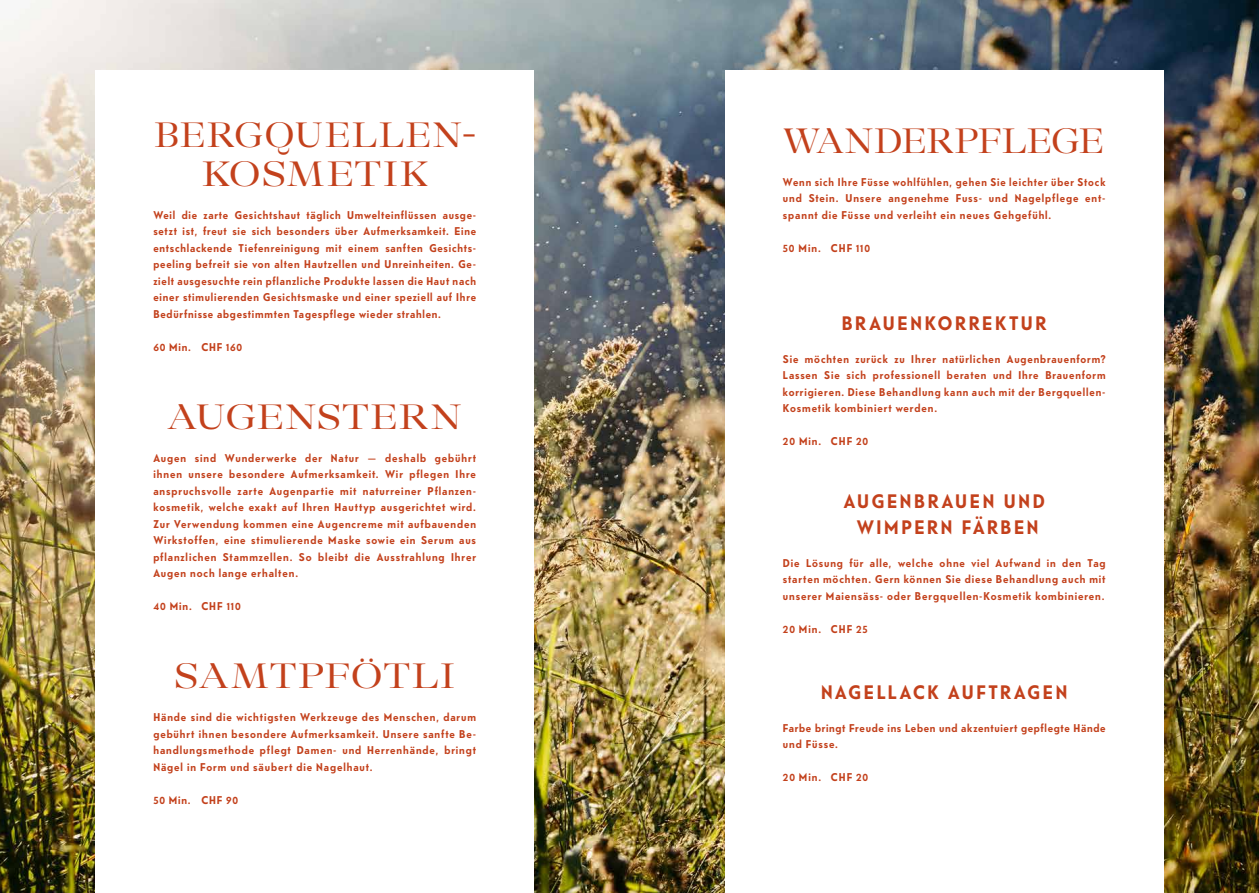
<style>
.page{position:relative;width:1259px;height:893px;background:#fff}
.page>*{position:absolute;margin:0;border:0;box-sizing:border-box;transform-origin:0 0}
.t1{font:expanded 36px/39px "GT Alpina Fine";letter-spacing:.02em;color:#c3411c;text-align:center;scale:.93 1}
.t2{font:expanded 36px "GT Alpina Fine";letter-spacing:.02em;color:#c3411c}
.t3{font:expanded 36px "GT Alpina Fine";letter-spacing:-.015em;color:#c3411c;scale:.91 1}
.t4{font:700 19.5px/25.5px "Telefon";letter-spacing:.14em;color:#c3411c;text-align:center}
.t5{font:700 11.25px/16.5px "Telefon";letter-spacing:.08em;color:#c3411c;text-align:justify}
.t6{font:700 11.25px/16.5px "Telefon";letter-spacing:.08em;color:#c3411c;text-align:justify;scale:.96 1}
</style>
<div class="page">
<img style="left:0;top:0;width:1259px;height:893px">
<div style="left:95px;top:70px;width:439px;height:823px;background:#fff"></div>
<div style="left:725px;top:70px;width:438px;height:823px;background:#fff"></div>
<h1 class="t1" style="left:154px;top:115px;width:348px">BERGQUELLEN-<br>KOSMETIK</h1>
<p class="t5" style="left:153px;top:206px;width:324px">Weil die zarte Gesichtshaut täglich Umwelteinflüssen ausge&shy;setzt ist, freut sie sich besonders über Aufmerksamkeit. Eine entschlackende Tiefenreinigung mit einem sanften Gesichts&shy;peeling befreit sie von alten Hautzellen und Unreinheiten. Ge&shy;zielt ausgesuchte rein pflanzliche Produkte lassen die Haut nach einer stimulierenden Gesichtsmaske und einer speziell auf Ihre Bedürfnisse abgestimmten Tagespflege wieder strahlen.</p>
<p class="t5" style="left:153px;top:338px;width:90px">60 Min. CHF 160</p>
<h1 class="t2" style="left:167px;top:396px;width:296px">AUGENSTERN</h1>
<p class="t5" style="left:153px;top:449px;width:324px">Augen sind Wunderwerke der Natur — deshalb gebührt ihnen unsere besondere Aufmerksamkeit. Wir pflegen Ihre anspruchsvolle zarte Augenpartie mit naturreiner Pflanzen&shy;kosmetik, welche exakt auf Ihren Hauttyp ausgerichtet wird.<br>Zur Verwendung kommen eine Augencreme mit aufbauenden Wirkstoffen, eine stimulierende Maske sowie ein Serum aus pflanzlichen Stammzellen. So bleibt die Ausstrahlung Ihrer Augen noch lange erhalten.</p>
<p class="t5" style="left:153px;top:598px;width:89px">40 Min. CHF 110</p>
<h1 class="t2" style="left:174px;top:656px;width:283px">SAMTPFÖTLI</h1>
<p class="t5" style="left:153px;top:709px;width:324px">Hände sind die wichtigsten Werkzeuge des Menschen, darum gebührt ihnen besondere Aufmerksamkeit. Unsere sanfte Be&shy;handlungsmethode pflegt Damen- und Herrenhände, bringt Nägel in Form und säubert die Nagelhaut.</p>
<p class="t5" style="left:153px;top:791px;width:86px">50 Min. CHF 90</p>
<h1 class="t3" style="left:783px;top:120px;width:354px">WANDERPFLEGE</h1>
<p class="t6" style="left:783px;top:173px;width:338px">Wenn sich Ihre Füsse wohlfühlen, gehen Sie leichter über Stock und Stein. Unsere angenehme Fuss- und Nagelpflege ent&shy;spannt die Füsse und verleiht ein neues Gehgefühl.</p>
<p class="t5" style="left:783px;top:239px;width:89px">50 Min. CHF 110</p>
<h2 class="t4" style="left:842px;top:310px;width:206px">BRAUENKORREKTUR</h2>
<p class="t5" style="left:783px;top:350px;width:324px">Sie möchten zurück zu Ihrer natürlichen Augenbrauenform?<br>Lassen Sie sich professionell beraten und Ihre Brauenform korrigieren. Diese Behandlung kann auch mit der Bergquellen-Kosmetik kombiniert werden.</p>
<p class="t5" style="left:783px;top:433px;width:87px">20 Min. CHF 20</p>
<h2 class="t4" style="left:843px;top:488px;width:202px">AUGENBRAUEN UND<br>WIMPERN FÄRBEN</h2>
<p class="t5" style="left:783px;top:554px;width:324px">Die Lösung für alle, welche ohne viel Aufwand in den Tag starten möchten. Gern können Sie diese Behandlung auch mit unserer Maiensäss- oder Bergquellen-Kosmetik kombinieren.</p>
<p class="t5" style="left:783px;top:620px;width:86px">20 Min. CHF 25</p>
<h2 class="t4" style="left:821px;top:679px;width:248px">NAGELLACK AUFTRAGEN</h2>
<p class="t5" style="left:783px;top:719px;width:324px">Farbe bringt Freude ins Leben und akzentuiert gepflegte Hände und Füsse.</p>
<p class="t5" style="left:783px;top:769px;width:87px">20 Min. CHF 20</p>
</div>
